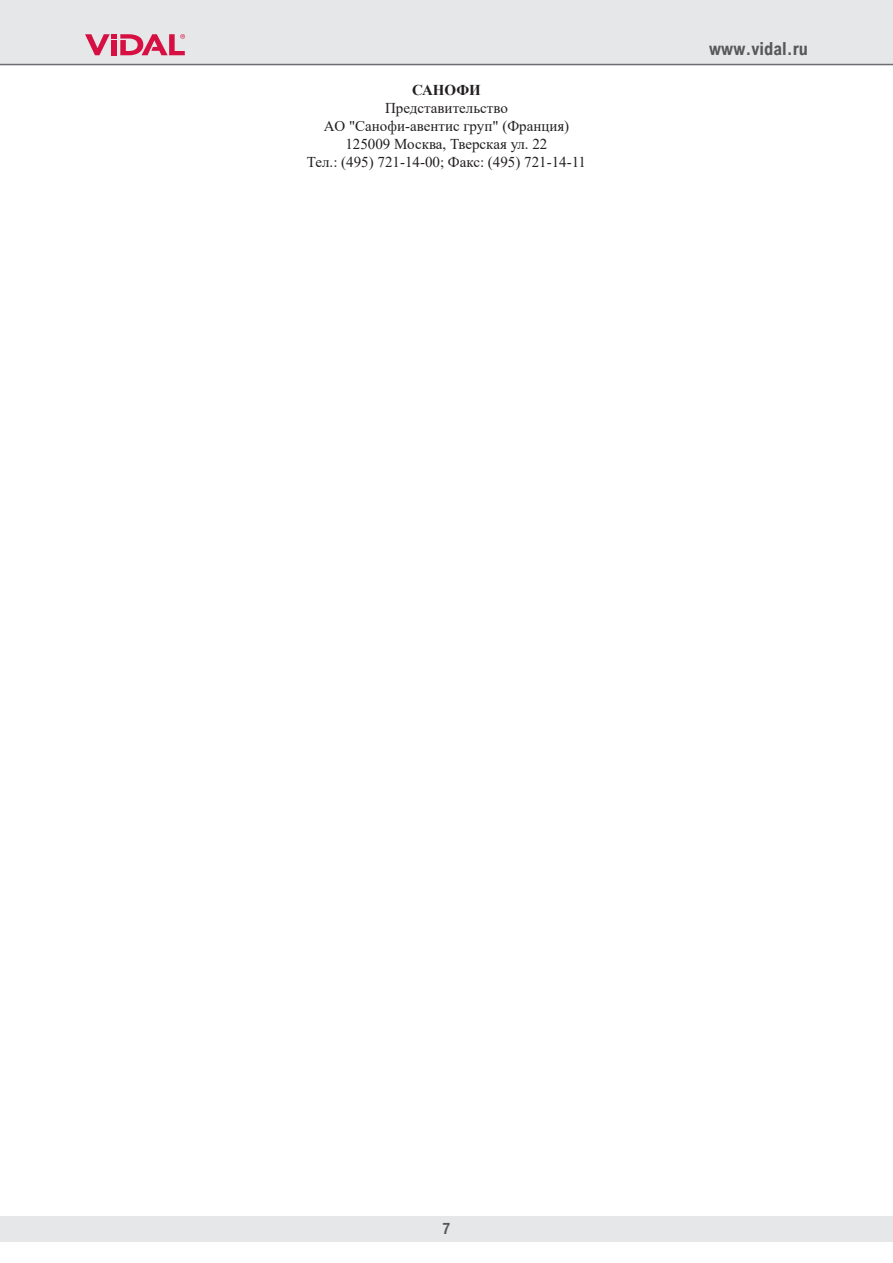
<style>
.page{position:relative;width:893px;height:1263px;background:#fff}
.page>*{position:absolute;margin:0;border:0;box-sizing:border-box;transform-origin:0 0}
.t1{font:700 18px "Arial Nova Cond";color:#57585a}
.t2{font:700 15.75px "Arial Nova Cond";color:#57585a}
.t3{font:15px/18px "Times New Roman";color:#231f20;text-align:center}
.t4{font:700 15px "Times New Roman";color:#231f20}
</style>
<div class="page">
<div style="left:0;top:1216px;width:893px;height:26px;background:#e6e7e9"></div>
<div style="left:0;top:0;width:893px;height:64px;background:#e6e7e9"></div>
<svg style="left:85px;top:34px;width:100px;height:21px"></svg>
<hr style="left:0;top:64px;width:893px;height:1px;background:#6c6d70">
<p class="t4" style="left:412px;top:80px;width:70px">САНОФИ</p>
<p class="t3" style="left:307px;top:99px;width:281px">Представительство<br>AO "Санофи-авентис груп" (Франция)<br>125009 Москва, Тверская ул. 22<br>Тел.: (495) 721-14-00; Факс: (495) 721-14-11</p>
<p class="t1" style="left:709px;top:38px;width:100px">www.vidal.ru</p>
<p class="t2" style="left:443px;top:1218px;width:9px">7</p>
</div>
